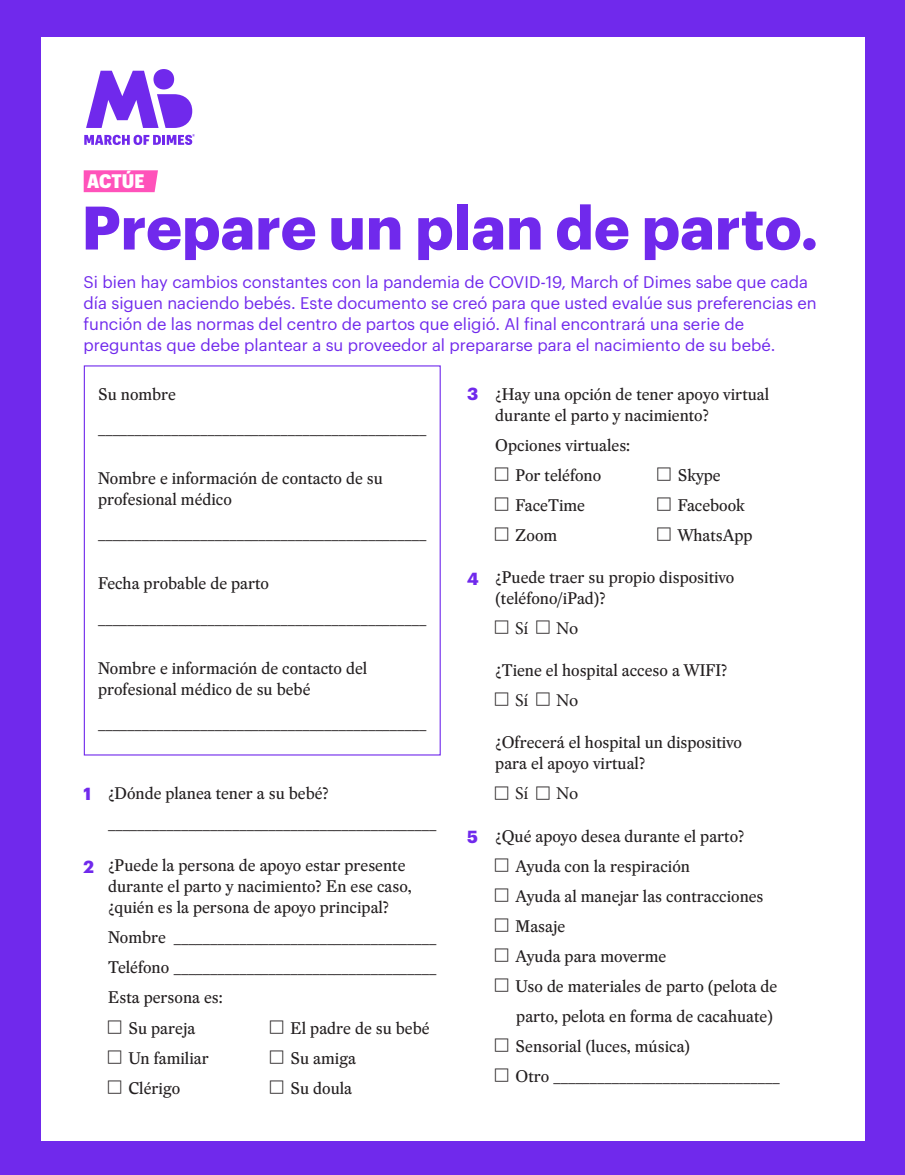
<style>
.page{position:relative;width:905px;height:1175px;background:#fff}
.page>*{position:absolute;margin:0;border:0;box-sizing:border-box;transform-origin:0 0}
.subhead_30{font:700 60px "Graphik";color:#7029ec}
.CTA{font:900 19.2px "Graphik Compact";color:#fff}
.t1{font:18px "Minion Pro";letter-spacing:-.015em;color:#231f20}
.subhead_18{font:700 17.1px "Graphik";color:#7029ec}
.MAMA09-Body_with_Lin{font:16.5px/21px "Eudald News";color:#231f20}
.take_action_directio{font:16.5px/21px "Graphik";color:#7029ec}
</style>
<div class="page">
<div style="left:0;top:0;width:904px;height:1174px;background:#7029ec"></div>
<div style="left:40px;top:38px;width:824px;height:1102px;background:#fff"></div>
<svg style="left:84px;top:170px;width:74px;height:22px"></svg>
<div style="left:84px;top:365px;width:357px;height:390px;border:1px solid #7029ec"></div>
<svg style="left:86px;top:71px;width:106px;height:57px"></svg>
<div style="left:153px;top:69px;width:21px;height:20px;background:#7029ec;border-radius:50%"></div>
<svg style="left:84px;top:134px;width:111px;height:11px"></svg>
<p class="CTA" style="left:87px;top:167px;width:59px">ACTÚE</p>
<p class="subhead_30" style="left:82px;top:181px;width:738px">Prepare un plan de parto.</p>
<p class="take_action_directio" style="left:84px;top:270px;width:734px">Si bien hay cambios constantes con la pandemia de COVID-19, March of Dimes sabe que cada día siguen naciendo bebés. Este documento se creó para que usted evalúe sus preferencias en función de las normas del centro de partos que eligió. Al final encontrará una serie de preguntas que debe plantear a su proveedor al prepararse para el nacimiento de su bebé.</p>
<p class="MAMA09-Body_with_Lin" style="left:98px;top:383px;width:80px">Su nombre</p>
<p class="MAMA09-Body_with_Lin" style="left:98px;top:417px;width:330px">_____________________________________________</p>
<p class="MAMA09-Body_with_Lin" style="left:98px;top:467px;width:286px">Nombre e información de contacto de su profesional médico</p>
<p class="MAMA09-Body_with_Lin" style="left:98px;top:523px;width:330px">_____________________________________________</p>
<p class="MAMA09-Body_with_Lin" style="left:98px;top:572px;width:172px">Fecha probable de parto</p>
<p class="MAMA09-Body_with_Lin" style="left:98px;top:607px;width:330px">_____________________________________________</p>
<p class="MAMA09-Body_with_Lin" style="left:98px;top:657px;width:271px">Nombre e información de contacto del profesional médico de su bebé</p>
<p class="MAMA09-Body_with_Lin" style="left:98px;top:712px;width:330px">_____________________________________________</p>
<p class="subhead_18" style="left:84px;top:780px;width:9px">1</p>
<p class="subhead_18" style="left:84px;top:853px;width:12px">2</p>
<p class="MAMA09-Body_with_Lin" style="left:108px;top:783px;width:222px">¿Dónde planea tener a su bebé?</p>
<p class="MAMA09-Body_with_Lin" style="left:108px;top:813px;width:330px">_____________________________________________</p>
<p class="MAMA09-Body_with_Lin" style="left:108px;top:855px;width:305px">¿Puede la persona de apoyo estar presente durante el parto y nacimiento? En ese caso, ¿quién es la persona de apoyo principal?</p>
<p class="MAMA09-Body_with_Lin" style="left:108px;top:922px;width:330px;line-height:30px;text-align:justify">Nombre ____________________________________ Teléfono ____________________________________ Esta persona es:</p>
<p class="MAMA09-Body_with_Lin" style="left:128px;top:1017px;width:68px">Su pareja</p>
<p class="MAMA09-Body_with_Lin" style="left:290px;top:1017px;width:141px">El padre de su bebé</p>
<p class="MAMA09-Body_with_Lin" style="left:128px;top:1047px;width:82px">Un familiar</p>
<p class="MAMA09-Body_with_Lin" style="left:290px;top:1047px;width:67px">Su amiga</p>
<p class="MAMA09-Body_with_Lin" style="left:128px;top:1077px;width:53px">Clérigo</p>
<p class="MAMA09-Body_with_Lin" style="left:290px;top:1077px;width:63px">Su doula</p>
<p class="subhead_18" style="left:467px;top:381px;width:13px">3</p>
<p class="subhead_18" style="left:467px;top:565px;width:13px">4</p>
<p class="subhead_18" style="left:467px;top:824px;width:12px">5</p>
<p class="MAMA09-Body_with_Lin" style="left:495px;top:383px;width:275px">¿Hay una opción de tener apoyo virtual durante el parto y nacimiento?</p>
<p class="MAMA09-Body_with_Lin" style="left:495px;top:434px;width:136px">Opciones virtuales:</p>
<p class="MAMA09-Body_with_Lin" style="left:515px;top:464px;width:87px">Por teléfono</p>
<p class="MAMA09-Body_with_Lin" style="left:677px;top:464px;width:44px">Skype</p>
<p class="MAMA09-Body_with_Lin" style="left:515px;top:494px;width:71px">FaceTime</p>
<p class="MAMA09-Body_with_Lin" style="left:677px;top:494px;width:69px">Facebook</p>
<p class="MAMA09-Body_with_Lin" style="left:515px;top:524px;width:43px">Zoom</p>
<p class="MAMA09-Body_with_Lin" style="left:677px;top:524px;width:76px">WhatsApp</p>
<p class="MAMA09-Body_with_Lin" style="left:495px;top:566px;width:240px">¿Puede traer su propio dispositivo (teléfono/iPad)?</p>
<p class="t1" style="left:515px;top:616px;width:15px">Sí</p>
<p class="t1" style="left:556px;top:616px;width:24px">No</p>
<p class="MAMA09-Body_with_Lin" style="left:495px;top:659px;width:234px">¿Tiene el hospital acceso a WIFI?</p>
<p class="t1" style="left:515px;top:688px;width:15px">Sí</p>
<p class="t1" style="left:556px;top:688px;width:24px">No</p>
<p class="MAMA09-Body_with_Lin" style="left:495px;top:731px;width:248px;line-height:21.6px">¿Ofrecerá el hospital un dispositivo para el apoyo virtual?</p>
<p class="t1" style="left:515px;top:781px;width:15px">Sí</p>
<p class="t1" style="left:556px;top:781px;width:24px">No</p>
<p class="MAMA09-Body_with_Lin" style="left:495px;top:825px;width:251px">¿Qué apoyo desea durante el parto?</p>
<p class="MAMA09-Body_with_Lin" style="left:515px;top:855px;width:176px">Ayuda con la respiración</p>
<p class="MAMA09-Body_with_Lin" style="left:515px;top:885px;width:249px">Ayuda al manejar las contracciones</p>
<p class="MAMA09-Body_with_Lin" style="left:515px;top:915px;width:51px">Masaje</p>
<p class="MAMA09-Body_with_Lin" style="left:515px;top:945px;width:152px">Ayuda para moverme</p>
<p class="MAMA09-Body_with_Lin" style="left:515px;top:971px;width:263px;line-height:30px">Uso de materiales de parto (pelota de parto, pelota en forma de cacahuate)</p>
<p class="MAMA09-Body_with_Lin" style="left:515px;top:1035px;width:176px">Sensorial (luces, música)</p>
<p class="MAMA09-Body_with_Lin" style="left:515px;top:1065px;width:265px">Otro _______________________________</p>
</div>
